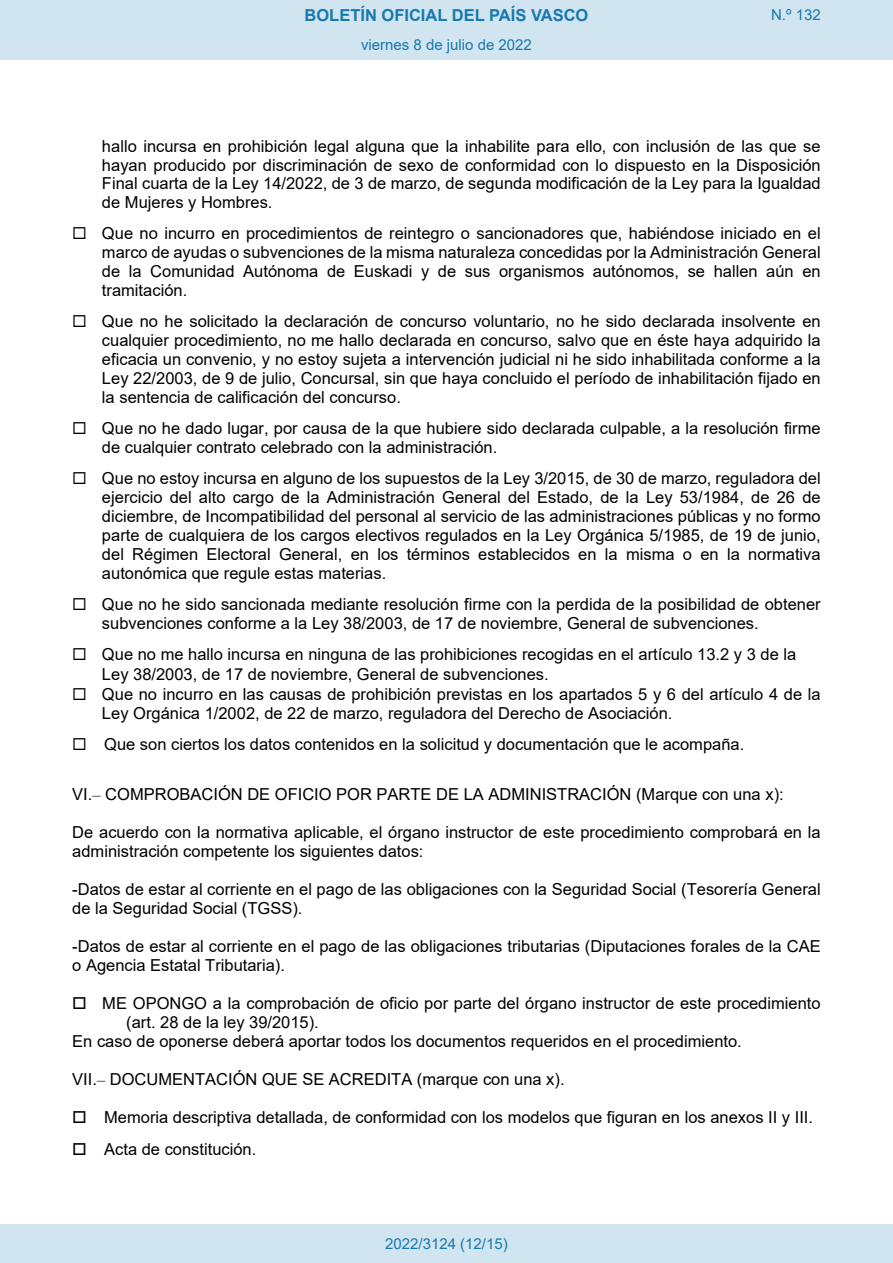
<style>
.page{position:relative;width:893px;height:1263px;background:#fff}
.page>*{position:absolute;margin:0;border:0;box-sizing:border-box;transform-origin:0 0}
.t1{font:16.5px/18.9px "Arial";color:#000}
.t2{font:700 16.5px "Arial";color:#1879ad}
.Paginacion_Centro{font:15px "Arial";color:#1879ad}
.s1{font-family:"Times New Roman"}
</style>
<div class="page">
<div style="left:0;top:0;width:893px;height:60px;background:#d0e5f0"></div>
<div style="left:0;top:1225px;width:893px;height:38px;background:#d0e5f0"></div>
<p class="t2" style="left:305px;top:3px;width:285px">BOLETÍN OFICIAL DEL PAÍS VASCO</p>
<p class="Paginacion_Centro" style="left:771px;top:5px;width:51px">N.º 132</p>
<p class="Paginacion_Centro" style="left:361px;top:35px;width:172px">viernes 8 de julio de 2022</p>
<p class="t1" style="left:102px;top:136px;width:720px;text-align:justify">hallo incursa en prohibición legal alguna que la inhabilite para ello, con inclusión de las que se hayan producido por discriminación de sexo de conformidad con lo dispuesto en la Disposición Final cuarta de la Ley 14/2022, de 3 de marzo, de segunda modificación de la Ley para la Igualdad de Mujeres y Hombres.</p>
<p class="t1" style="left:102px;top:224px;width:720px;text-align:justify;text-indent:-30px">◻ Que no incurro en procedimientos de reintegro o sancionadores que, habiéndose iniciado en el marco de ayudas o subvenciones de la misma naturaleza concedidas por la Administración General de la Comunidad Autónoma de Euskadi y de sus organismos autónomos, se hallen aún en tramitación.</p>
<p class="t1" style="left:102px;top:312px;width:720px;text-align:justify;text-indent:-30px">◻ Que no he solicitado la declaración de concurso voluntario, no he sido declarada insolvente en cualquier procedimiento, no me hallo declarada en concurso, salvo que en éste haya adquirido la eficacia un convenio, y no estoy sujeta a intervención judicial ni he sido inhabilitada conforme a la Ley 22/2003, de 9 de julio, Concursal, sin que haya concluido el período de inhabilitación fijado en la sentencia de calificación del concurso.</p>
<p class="t1" style="left:102px;top:419px;width:720px;text-indent:-30px">◻ Que no he dado lugar, por causa de la que hubiere sido declarada culpable, a la resolución firme de cualquier contrato celebrado con la administración.</p>
<p class="t1" style="left:102px;top:469px;width:720px;text-align:justify;text-indent:-30px">◻ Que no estoy incursa en alguno de los supuestos de la Ley 3/2015, de 30 de marzo, reguladora del ejercicio del alto cargo de la Administración General del Estado, de la Ley 53/1984, de 26 de diciembre, de Incompatibilidad del personal al servicio de las administraciones públicas y no formo parte de cualquiera de los cargos electivos regulados en la Ley Orgánica 5/1985, de 19 de junio, del Régimen Electoral General, en los términos establecidos en la misma o en la normativa autonómica que regule estas materias.</p>
<p class="t1" style="left:102px;top:595px;width:720px;text-indent:-30px">◻ Que no he sido sancionada mediante resolución firme con la perdida de la posibilidad de obtener subvenciones conforme a la Ley 38/2003, de 17 de noviembre, General de subvenciones.</p>
<p class="t1" style="left:102px;top:644px;width:696px;line-height:20.2px;text-indent:-30px">◻ Que no me hallo incursa en ninguna de las prohibiciones recogidas en el artículo 13.2 y 3 de la<br>Ley 38/2003, de 17 de noviembre, General de subvenciones.</p>
<p class="t1" style="left:102px;top:685px;width:720px;text-indent:-30px">◻ Que no incurro en las causas de prohibición previstas en los apartados 5 y 6 del artículo 4 de la<br>Ley Orgánica 1/2002, de 22 de marzo, reguladora del Derecho de Asociación.</p>
<p class="t1" style="left:72px;top:735px;width:674px">◻ Que son ciertos los datos contenidos en la solicitud y documentación que le acompaña.</p>
<p class="t1" style="left:72px;top:785px;width:713px">VI.<span class="s1">–</span> COMPROBACIÓN DE OFICIO POR PARTE DE LA ADMINISTRACIÓN (Marque con una x):</p>
<p class="t1" style="left:72px;top:823px;width:750px">De acuerdo con la normativa aplicable, el órgano instructor de este procedimiento comprobará en la administración competente los siguientes datos:</p>
<p class="t1" style="left:72px;top:880px;width:750px">-Datos de estar al corriente en el pago de las obligaciones con la Seguridad Social (Tesorería General de la Seguridad Social (TGSS).</p>
<p class="t1" style="left:72px;top:937px;width:750px">-Datos de estar al corriente en el pago de las obligaciones tributarias (Diputaciones forales de la CAE o Agencia Estatal Tributaria).</p>
<p class="t1" style="left:72px;top:994px;width:750px">□ ME OPONGO a la comprobación de oficio por parte del órgano instructor de este procedimiento</p>
<p class="t1" style="left:126px;top:1013px;width:194px">(art. 28 de la ley 39/2015).</p>
<p class="t1" style="left:72px;top:1032px;width:671px">En caso de oponerse deberá aportar todos los documentos requeridos en el procedimiento.</p>
<p class="t1" style="left:72px;top:1070px;width:494px">VII.<span class="s1">–</span> DOCUMENTACIÓN QUE SE ACREDITA (marque con una x).</p>
<p class="t1" style="left:72px;top:1108px;width:742px">□ Memoria descriptiva detallada, de conformidad con los modelos que figuran en los anexos II y III.</p>
<p class="t1" style="left:72px;top:1140px;width:186px">□ Acta de constitución.</p>
<p class="Paginacion_Centro" style="left:385px;top:1234px;width:124px">2022/3124 (12/15)</p>
</div>
